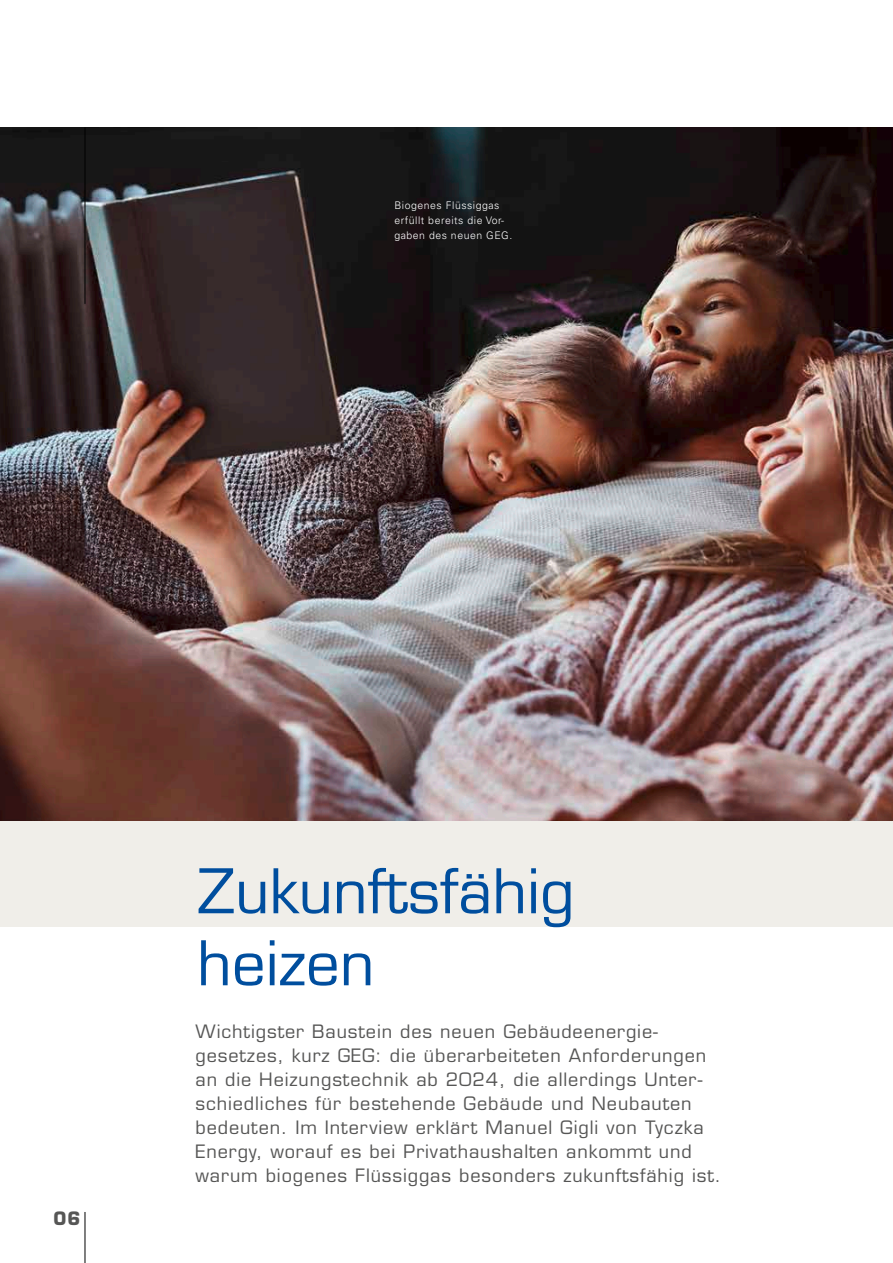
<style>
.page{position:relative;width:893px;height:1263px;background:#fff}
.page>*{position:absolute;margin:0;border:0;box-sizing:border-box;transform-origin:0 0}
.t1{font:60px/72px "Eurostile LT Std";color:#004e9e}
.t2{font:18px/24px "Eurostile LT Std";letter-spacing:.05em;color:#565655}
.t3{font:700 18px "Eurostile LT Std";color:#565655}
.t4{font:300 10.5px/15px "Univers LT Std";letter-spacing:.05em;color:#fff}
</style>
<div class="page">
<div style="left:0;top:304px;width:893px;height:623px;background:#f0eee9"></div>
<hr style="left:85px;top:1212px;width:1px;height:51px;background:#000">
<img style="left:0;top:128px;width:893px;height:693px">
<hr style="left:85px;top:128px;width:1px;height:176px;background:#000">
<p class="t4" style="left:394px;top:198px;width:119px">Biogenes Flüssiggas erfüllt bereits die Vor&shy;gaben des neuen GEG.</p>
<p class="t3" style="left:54px;top:1208px;width:29px">06</p>
<h1 class="t1" style="left:197px;top:856px;width:379px">Zukunftsfähig heizen</h1>
<p class="t2" style="left:195px;top:1020px;width:527px">Wichtigster Baustein des neuen Gebäudeenergie&shy;gesetzes, kurz GEG: die überarbeiteten Anforderungen an die Heizungstechnik ab 2024, die allerdings Unter&shy;schiedliches für bestehende Gebäude und Neubauten bedeuten. Im Interview erklärt Manuel Gigli von Tyczka Energy, worauf es bei Privathaushalten ankommt und warum biogenes Flüssiggas besonders zukunftsfähig ist.</p>
</div>
